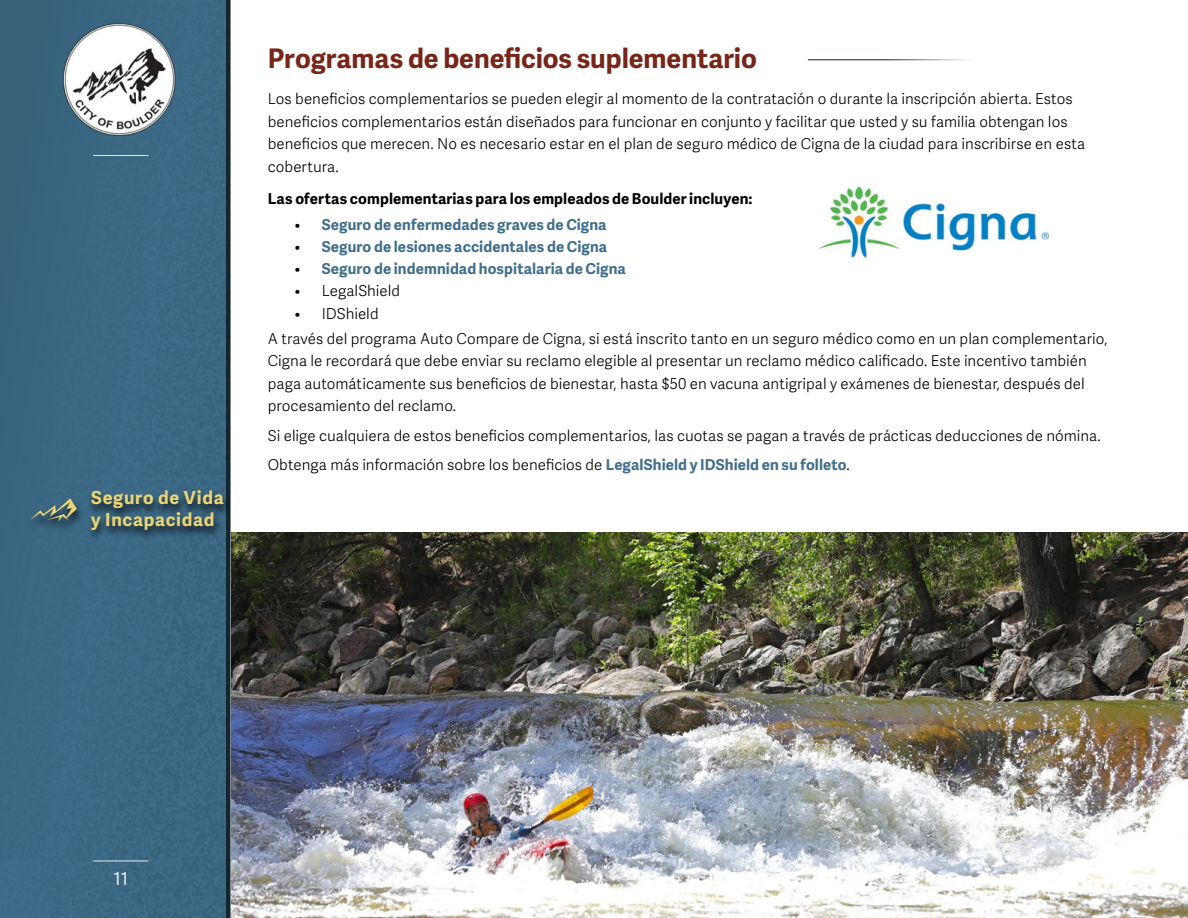
<style>
.page{position:relative;width:1188px;height:918px;background:#fff}
.page>*{position:absolute;margin:0;border:0;box-sizing:border-box;transform-origin:0 0}
.t1{font:700 27px "Adelle Sans EXT";letter-spacing:-.005em;color:#772618}
.t2{font:700 18px/21.6px "Adelle Sans EXT";letter-spacing:.04em;color:#edd574}
.t3{font:18px "Adelle Sans EXT";color:#e2edf2}
.p_more_top_margin{font:300 15px/22.5px "Adelle Sans EXT";letter-spacing:.005em;color:#000}
.bullet_1{font:700 15px "Adelle Sans EXT";letter-spacing:.005em;color:#406f8c}
.t4{font:700 15px "Adelle Sans EXT";letter-spacing:.005em;color:#000}
.bullet_1-2{font:300 15px "Adelle Sans EXT";letter-spacing:.005em;color:#000}
.s1{font-weight:300;color:#000}
.s2{font-weight:700;color:#406f8c}
</style>
<div class="page">
<div style="left:1px;top:0;width:225px;height:918px;background:#3c6883"></div>
<div style="left:1px;top:0;width:188px;height:860px;background:#3b6782"></div>
<div style="left:226px;top:0;width:5px;height:918px;background:#13252d"></div>
<img style="left:63px;top:23px;width:113px;height:113px">
<hr style="left:93px;top:861px;width:55px;height:1px;background:#e2edf2">
<hr style="left:93px;top:155px;width:55px;height:1px;background:#e2edf2">
<img style="left:819px;top:186px;width:231px;height:73px">
<img style="left:231px;top:532px;width:957px;height:386px">
<hr style="left:808px;top:59px;width:164px;height:1px;background:#13252d">
<div style="left:87px;top:490px;width:144px;height:53px;background:#000;opacity:.75"></div>
<div style="left:26px;top:499px;width:59px;height:35px;background:#000;opacity:.75"></div>
<svg style="left:30px;top:498px;width:47px;height:24px"></svg>
<p class="t2" style="left:91px;top:485px;width:134px">Seguro de Vida y Incapacidad</p>
<h1 class="t1" style="left:268px;top:36px;width:491px">Programas de beneficios suplementario</h1>
<p class="p_more_top_margin" style="left:268px;top:87px;width:819px">Los beneficios complementarios se pueden elegir al momento de la contratación o durante la inscripción abierta. Estos beneficios complementarios están diseñados para funcionar en conjunto y facilitar que usted y su familia obtengan los beneficios que merecen. No es necesario estar en el plan de seguro médico de Cigna de la ciudad para inscribirse en esta cobertura.</p>
<p class="t4" style="left:268px;top:186px;width:486px">Las ofertas complementarias para los empleados de Boulder incluyen:</p>
<p class="bullet_1" style="left:295px;top:212px;width:313px"><span class="s1">•</span> Seguro de enfermedades graves de Cigna</p>
<p class="bullet_1" style="left:295px;top:234px;width:314px"><span class="s1">•</span> Seguro de lesiones accidentales de Cigna</p>
<p class="bullet_1" style="left:295px;top:257px;width:333px"><span class="s1">•</span> Seguro de indemnidad hospitalaria de Cigna</p>
<p class="bullet_1-2" style="left:295px;top:279px;width:107px">• LegalShield</p>
<p class="bullet_1-2" style="left:295px;top:302px;width:85px">• IDShield</p>
<p class="p_more_top_margin" style="left:268px;top:326px;width:841px">A través del programa Auto Compare de Cigna, si está inscrito tanto en un seguro médico como en un plan complementario, Cigna le recordará que debe enviar su reclamo elegible al presentar un reclamo médico calificado. Este incentivo también paga automáticamente sus beneficios de bienestar, hasta $50 en vacuna antigripal y exámenes de bienestar, después del procesamiento del reclamo.</p>
<p class="p_more_top_margin" style="left:268px;top:423px;width:835px">Si elige cualquiera de estos beneficios complementarios, las cuotas se pagan a través de prácticas deducciones de nómina.</p>
<p class="p_more_top_margin" style="left:268px;top:452px;width:583px">Obtenga más información sobre los beneficios de <span class="s2">LegalShield y IDShield en su folleto</span>.</p>
<p class="t3" style="left:113px;top:865px;width:17px">11</p>
</div>
